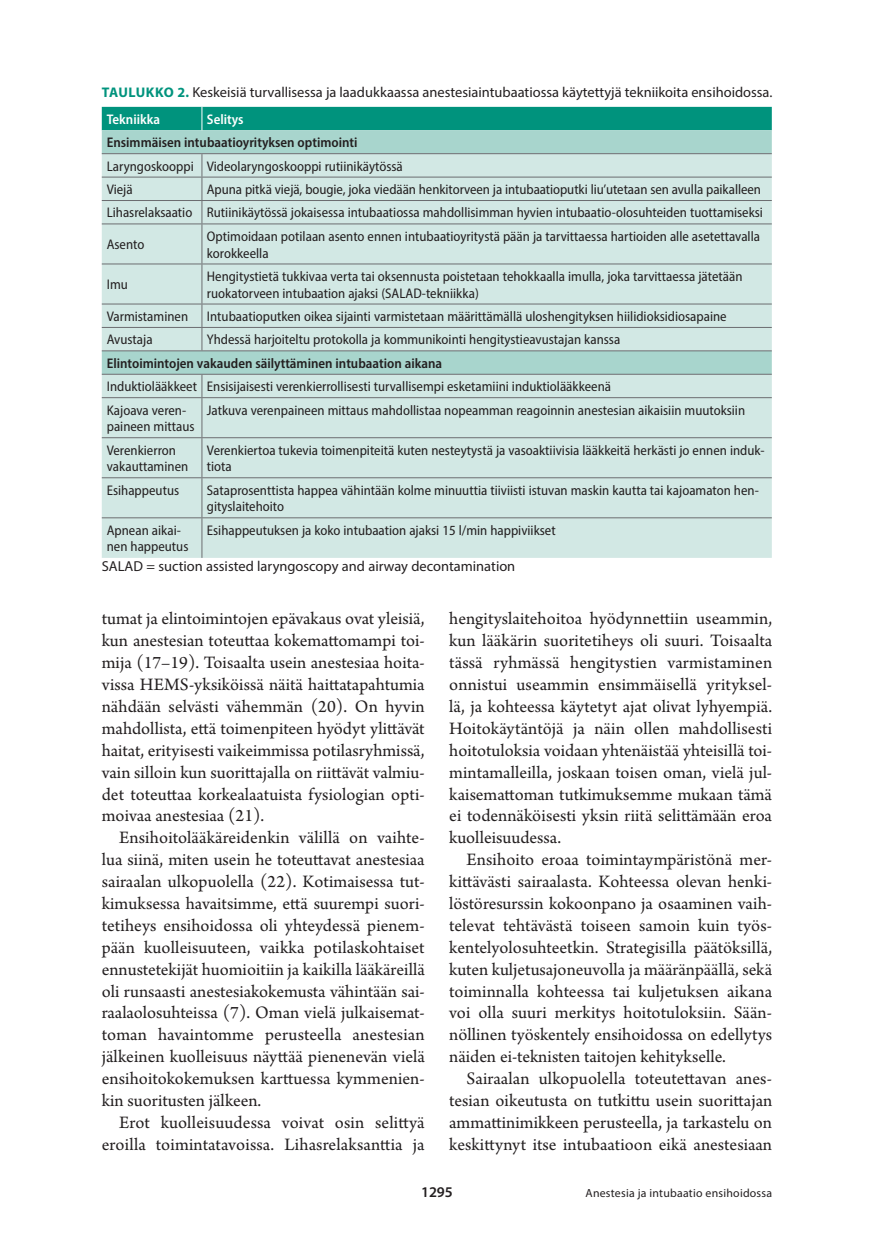
<style>
.page{position:relative;width:874px;height:1241px;background:#fff}
.page>*{position:absolute;margin:0;border:0;box-sizing:border-box;transform-origin:0 0}
.t1{font:18.38px/21.9px "Arno Pro";color:#231f20;text-align:justify}
.t2{font:600 14.88px "Myriad Pro";color:#231f20}
.kt{font:14.35px "Myriad Pro";color:#231f20}
.t{font:semi-condensed 14px/16.6px "Myriad Pro";color:#231f20}
.t-2{font:600 semi-condensed 14px "Myriad Pro";color:#231f20}
.t-3{font:600 semi-condensed 14px "Myriad Pro";color:#fff}
.Ala{font:11.9px "Myriad Pro";letter-spacing:.02em;color:#231f20}
.s1{font-weight:700;font-size:14px;color:#00937d}
</style>
<div class="page">
<div style="left:102px;top:130px;width:669px;height:23px;background:#a8d5cd"></div>
<svg style="left:102px;top:154px;width:669px;height:404px;fill:#d2e8e4"></svg>
<hr style="left:102px;top:153px;width:100px;height:1px;background:#6c6d70">
<hr style="left:202px;top:153px;width:569px;height:1px;background:#6c6d70">
<hr style="left:102px;top:177px;width:100px;height:1px;background:#6c6d70">
<hr style="left:202px;top:177px;width:569px;height:1px;background:#6c6d70">
<hr style="left:102px;top:200px;width:100px;height:1px;background:#6c6d70">
<hr style="left:202px;top:200px;width:569px;height:1px;background:#6c6d70">
<svg style="left:201px;top:154px;width:1px;height:69px"></svg>
<hr style="left:102px;top:223px;width:100px;height:1px;background:#6c6d70">
<hr style="left:202px;top:223px;width:569px;height:1px;background:#6c6d70">
<hr style="left:201px;top:224px;width:1px;height:39px;background:#6c6d70">
<hr style="left:102px;top:263px;width:100px;height:1px;background:#6c6d70">
<hr style="left:202px;top:263px;width:569px;height:1px;background:#6c6d70">
<hr style="left:201px;top:264px;width:1px;height:39px;background:#6c6d70">
<hr style="left:102px;top:303px;width:100px;height:1px;background:#6c6d70">
<hr style="left:202px;top:303px;width:569px;height:1px;background:#6c6d70">
<hr style="left:102px;top:327px;width:100px;height:1px;background:#6c6d70">
<hr style="left:202px;top:327px;width:569px;height:1px;background:#6c6d70">
<svg style="left:201px;top:304px;width:1px;height:46px"></svg>
<hr style="left:102px;top:350px;width:100px;height:1px;background:#6c6d70">
<hr style="left:202px;top:350px;width:569px;height:1px;background:#6c6d70">
<hr style="left:102px;top:374px;width:100px;height:1px;background:#6c6d70">
<hr style="left:202px;top:374px;width:569px;height:1px;background:#6c6d70">
<svg style="left:201px;top:374px;width:1px;height:23px"></svg>
<hr style="left:102px;top:397px;width:100px;height:1px;background:#6c6d70">
<hr style="left:202px;top:397px;width:569px;height:1px;background:#6c6d70">
<hr style="left:201px;top:398px;width:1px;height:39px;background:#6c6d70">
<hr style="left:102px;top:437px;width:100px;height:1px;background:#6c6d70">
<hr style="left:202px;top:437px;width:569px;height:1px;background:#6c6d70">
<hr style="left:201px;top:438px;width:1px;height:39px;background:#6c6d70">
<hr style="left:102px;top:477px;width:100px;height:1px;background:#6c6d70">
<hr style="left:202px;top:477px;width:569px;height:1px;background:#6c6d70">
<hr style="left:201px;top:478px;width:1px;height:39px;background:#6c6d70">
<hr style="left:102px;top:517px;width:100px;height:1px;background:#6c6d70">
<hr style="left:202px;top:517px;width:569px;height:1px;background:#6c6d70">
<hr style="left:201px;top:518px;width:1px;height:40px;background:#6c6d70">
<div style="left:102px;top:107px;width:669px;height:23px;background:#00937d"></div>
<p class="kt" style="left:102px;top:83px;width:671px"><span class="s1">TAULUKKO 2.</span> Keskeisiä turvallisessa ja laadukkaassa anestesiaintubaatiossa käytettyjä tekniikoita ensihoidossa.</p>
<p class="t-3" style="left:107px;top:110px;width:55px">Tekniikka</p>
<p class="t-3" style="left:207px;top:110px;width:38px">Selitys</p>
<p class="t-2" style="left:107px;top:134px;width:252px">Ensimmäisen intubaatioyrityksen optimointi</p>
<p class="t" style="left:107px;top:157px;width:88px">Laryngoskooppi</p>
<p class="t" style="left:207px;top:157px;width:197px">Videolaryngoskooppi rutiinikäytössä</p>
<p class="t" style="left:107px;top:181px;width:27px">Viejä</p>
<p class="t" style="left:207px;top:181px;width:555px">Apuna pitkä viejä, bougie, joka viedään henkitorveen ja intubaatioputki liu’utetaan sen avulla paikalleen</p>
<p class="t" style="left:107px;top:204px;width:87px">Lihasrelaksaatio</p>
<p class="t" style="left:207px;top:204px;width:557px">Rutiinikäytössä jokaisessa intubaatiossa mahdollisimman hyvien intubaatio-olosuhteiden tuottamiseksi</p>
<p class="t" style="left:107px;top:236px;width:39px">Asento</p>
<p class="t" style="left:207px;top:228px;width:554px">Optimoidaan potilaan asento ennen intubaatioyritystä pään ja tarvittaessa hartioiden alle asetettavalla korokkeella</p>
<p class="t" style="left:107px;top:276px;width:23px">Imu</p>
<p class="t" style="left:207px;top:268px;width:537px">Hengitystietä tukkivaa verta tai oksennusta poistetaan tehokkaalla imulla, joka tarvittaessa jätetään ruokatorveen intubaation ajaksi (SALAD-tekniikka)</p>
<p class="t" style="left:107px;top:308px;width:83px">Varmistaminen</p>
<p class="t" style="left:207px;top:308px;width:521px">Intubaatioputken oikea sijainti varmistetaan määrittämällä uloshengityksen hiilidioksidiosapaine</p>
<p class="t" style="left:107px;top:331px;width:47px">Avustaja</p>
<p class="t" style="left:207px;top:331px;width:415px">Yhdessä harjoiteltu protokolla ja kommunikointi hengitystieavustajan kanssa</p>
<p class="t-2" style="left:107px;top:354px;width:337px">Elintoimintojen vakauden säilyttäminen intubaation aikana</p>
<p class="t" style="left:107px;top:378px;width:92px">Induktiolääkkeet</p>
<p class="t" style="left:207px;top:378px;width:405px">Ensisijaisesti verenkierrollisesti turvallisempi esketamiini induktiolääkkeenä</p>
<p class="t" style="left:107px;top:401px;width:89px">Kajoava veren&shy;paineen mittaus</p>
<p class="t" style="left:207px;top:401px;width:539px">Jatkuva verenpaineen mittaus mahdollistaa nopeamman reagoinnin anestesian aikaisiin muutoksiin</p>
<p class="t" style="left:107px;top:441px;width:83px">Verenkierron vakauttaminen</p>
<p class="t" style="left:207px;top:441px;width:559px">Verenkiertoa tukevia toimenpiteitä kuten nesteytystä ja vasoaktiivisia lääkkeitä herkästi jo ennen induk&shy;tiota</p>
<p class="t" style="left:107px;top:481px;width:74px">Esihappeutus</p>
<p class="t" style="left:207px;top:481px;width:553px">Sataprosenttista happea vähintään kolme minuuttia tiiviisti istuvan maskin kautta tai kajoamaton hen&shy;gityslaitehoito</p>
<p class="t" style="left:107px;top:521px;width:83px">Apnean aikai&shy;nen happeutus</p>
<p class="t" style="left:207px;top:521px;width:350px">Esihappeutuksen ja koko intubaation ajaksi 15 l/min happiviikset</p>
<p class="kt" style="left:102px;top:557px;width:415px">SALAD = suction assisted laryngoscopy and airway decontamination</p>
<p class="t1" style="left:102px;top:609px;width:324px">tumat ja elintoimintojen epävakaus ovat yleisiä, kun anestesian toteuttaa kokemattomampi toi&shy;mija (17–19). Toisaalta usein anestesiaa hoita&shy;vissa HEMS-yksiköissä näitä haittatapahtumia nähdään selvästi vähemmän (20). On hyvin mahdollista, että toimenpiteen hyödyt ylittävät haitat, erityisesti vaikeimmissa potilasryhmissä, vain silloin kun suorittajalla on riittävät valmiu&shy;det toteuttaa korkealaatuista fysiologian opti&shy;moivaa anestesiaa (21).</p>
<p class="t1" style="left:102px;top:827px;width:324px;text-indent:17px">Ensihoitolääkäreidenkin välillä on vaihte&shy;lua siinä, miten usein he toteuttavat anestesiaa sairaalan ulkopuolella (22). Kotimaisessa tut&shy;kimuksessa havaitsimme, että suurempi suori&shy;tetiheys ensihoidossa oli yhteydessä pienem&shy;pään kuolleisuuteen, vaikka potilaskohtaiset ennustetekijät huomioitiin ja kaikilla lääkäreillä oli runsaasti anestesiakokemusta vähintään sai&shy;raalaolosuhteissa (7). Oman vielä julkaisemat&shy;toman havaintomme perusteella anestesian jälkeinen kuolleisuus näyttää pienenevän vielä ensihoitokokemuksen karttuessa kymmenien&shy;kin suoritusten jälkeen.</p>
<p class="t1" style="left:102px;top:1112px;width:324px;text-align:right">Erot kuolleisuudessa voivat osin selittyä eroilla toimintatavoissa. Lihasrelaksanttia ja</p>
<p class="t1" style="left:449px;top:609px;width:324px">hengityslaitehoitoa hyödynnettiin useammin, kun lääkärin suoritetiheys oli suuri. Toisaalta tässä ryhmässä hengitystien varmistaminen onnistui useammin ensimmäisellä yrityksel&shy;lä, ja kohteessa käytetyt ajat olivat lyhyempiä.<br>Hoitokäytäntöjä ja näin ollen mahdollisesti hoitotuloksia voidaan yhtenäistää yhteisillä toi&shy;mintamalleilla, joskaan toisen oman, vielä jul&shy;kaisemattoman tutkimuksemme mukaan tämä ei todennäköisesti yksin riitä selittämään eroa kuolleisuudessa.</p>
<p class="t1" style="left:449px;top:849px;width:324px;text-indent:17px">Ensihoito eroaa toimintaympäristönä mer&shy;kittävästi sairaalasta. Kohteessa olevan henki&shy;löstöresurssin kokoonpano ja osaaminen vaih&shy;televat tehtävästä toiseen samoin kuin työs&shy;kentelyolosuhteetkin. Strategisilla päätöksillä, kuten kuljetusajoneuvolla ja määränpäällä, sekä toiminnalla kohteessa tai kuljetuksen aikana voi olla suuri merkitys hoitotuloksiin. Sään&shy;nöllinen työskentely ensihoidossa on edellytys näiden ei-teknisten taitojen kehitykselle.</p>
<p class="t1" style="left:449px;top:1068px;width:324px;text-indent:17px">Sairaalan ulkopuolella toteutettavan anes&shy;tesian oikeutusta on tutkittu usein suorittajan ammattinimikkeen perusteella, ja tarkastelu on keskittynyt itse intubaatioon eikä anestesiaan</p>
<p class="t2" style="left:421px;top:1182px;width:33px">1295</p>
<p class="Ala" style="left:585px;top:1185px;width:188px">Anestesia ja intubaatio ensihoidossa</p>
</div>
